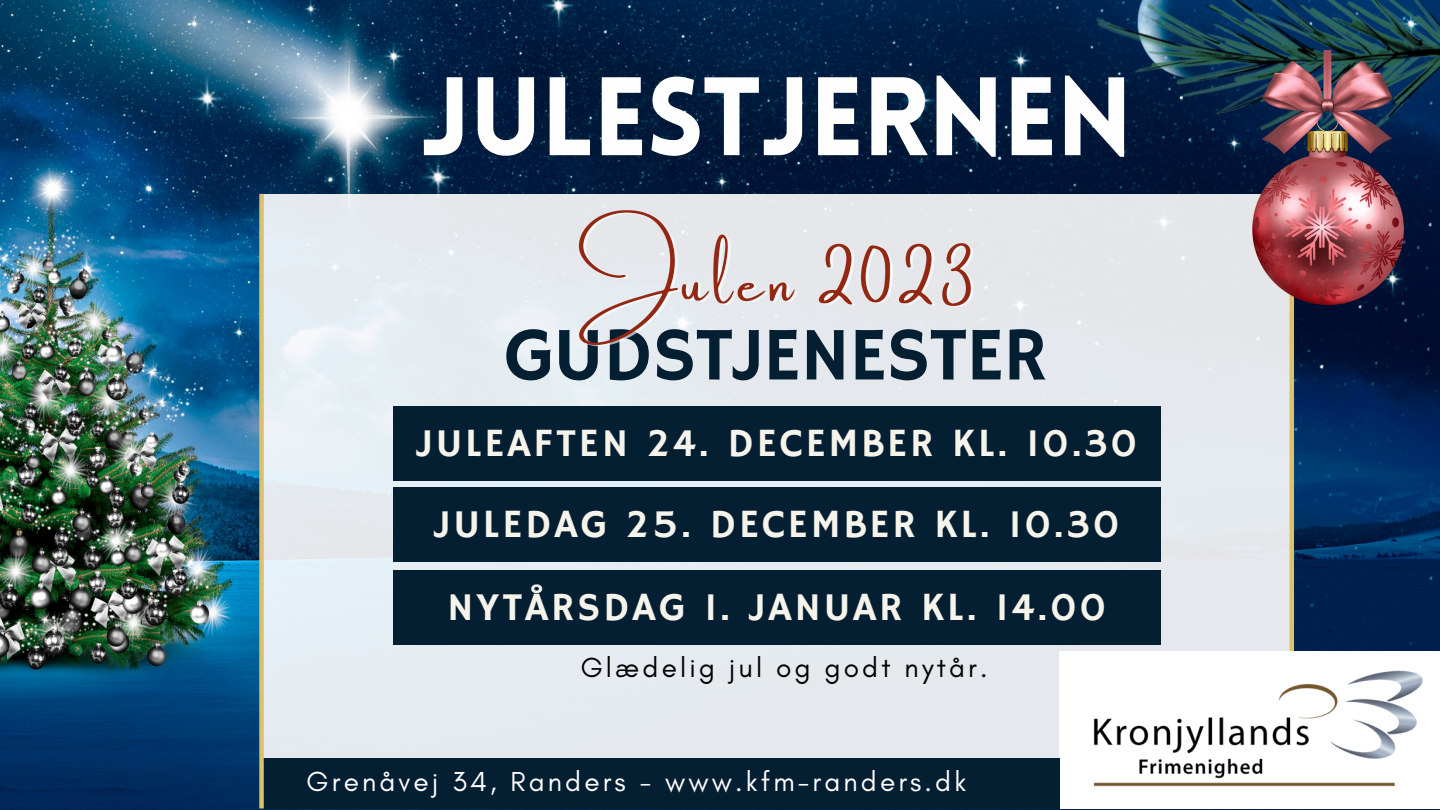
<style>
.page{position:relative;width:1440px;height:810px;background:#fff}
.page>*{position:absolute;margin:0;border:0;box-sizing:border-box;transform-origin:0 0}
.t1{font:900 109px "Lovelo";letter-spacing:-.015em;color:#fffefe}
.t2{font:76px "Hammersmith One";letter-spacing:-.015em;color:#041e32}
.t3{font:40px "Hammersmith One";letter-spacing:.07em;color:#f6f4ea}
.t4{font:28px "Glacial Indifference";letter-spacing:.11em;color:#fff}
.t5{font:28px "Glacial Indifference";letter-spacing:.11em;color:#000}
</style>
<div class="page">
<img style="left:0;top:0;width:1440px;height:810px">
<div style="left:262px;top:194px;width:1032px;height:564px;background:#e5eaef"></div>
<hr style="left:1290px;top:194px;width:4px;height:457px;background:#dcc16a">
<div style="left:393px;top:406px;width:767px;height:74px;background:#041e32"></div>
<img style="left:1091px;top:0;width:349px;height:230px">
<img style="left:1252px;top:51px;width:151px;height:253px">
<img style="left:1059px;top:641px;width:381px;height:169px">
<div style="left:259px;top:758px;width:800px;height:50px;background:#041e32"></div>
<div style="left:393px;top:487px;width:767px;height:75px;background:#041e32"></div>
<div style="left:393px;top:570px;width:767px;height:75px;background:#041e32"></div>
<div style="left:259px;top:194px;width:5px;height:614px;background:#dcc16a"></div>
<img style="left:577px;top:186px;width:401px;height:160px">
<p class="t1" style="left:420px;top:73px;width:714px">JULESTJERNEN</p>
<p class="t2" style="left:504px;top:311px;width:545px">GUDSTJENESTER</p>
<p class="t3" style="left:416px;top:420px;width:722px">JULEAFTEN 24. DECEMBER KL. 10.30</p>
<p class="t3" style="left:434px;top:501px;width:687px">JULEDAG 25. DECEMBER KL. 10.30</p>
<p class="t3" style="left:447px;top:584px;width:661px">NYTÅRSDAG 1. JANUAR KL. 14.00</p>
<p class="t5" style="left:581px;top:650px;width:408px">Glædelig jul og godt nytår.</p>
<p class="t4" style="left:307px;top:765px;width:661px">Grenåvej 34, Randers - www.kfm-randers.dk</p>
</div>
